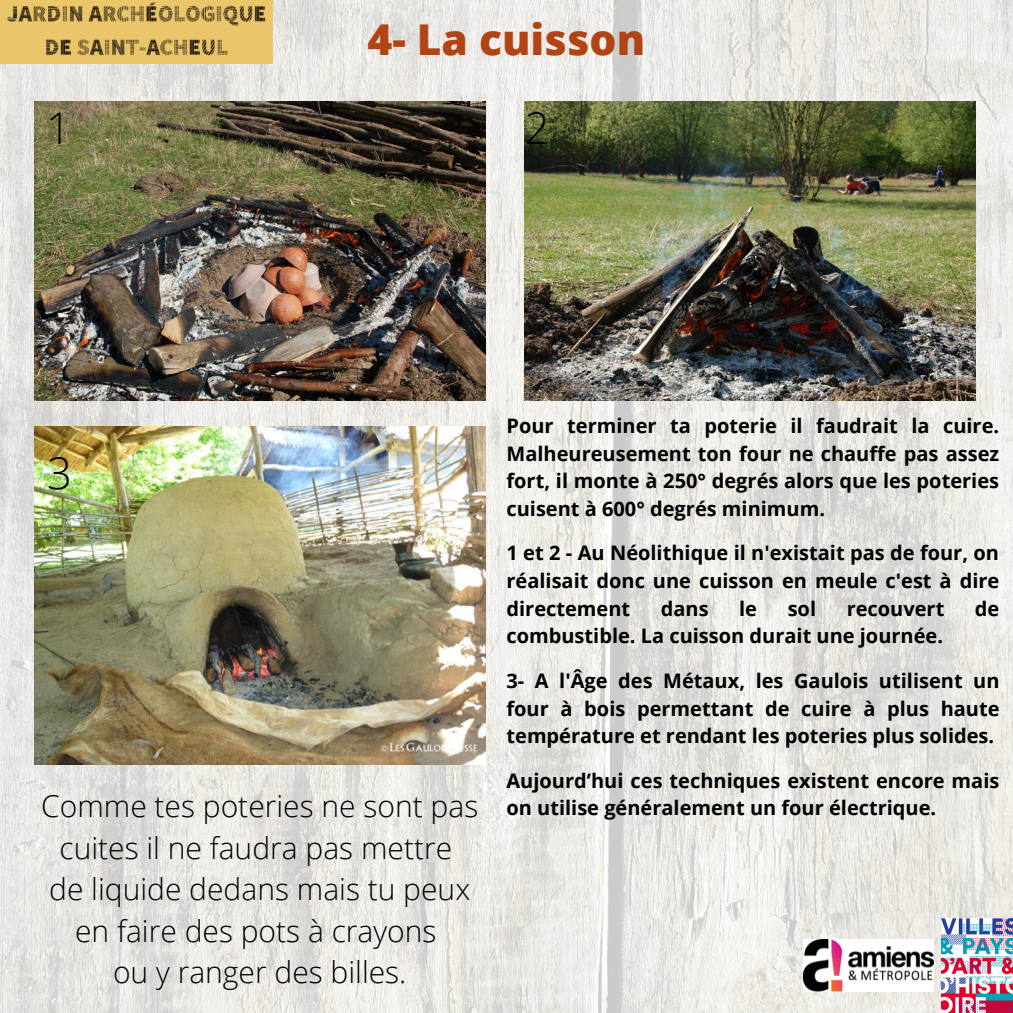
<style>
.page{position:relative;width:1013px;height:1013px;background:#fff}
.page>*{position:absolute;margin:0;border:0;box-sizing:border-box;transform-origin:0 0}
.t1{font:300 43.5px "Open Sans";color:#000}
.t2{font:800 42.5px "Open Sans";color:#b24314}
.t3{font:300 30px/41.5px "Open Sans";color:#000;text-align:center}
.t4{font:700 20px/27.5px "Open Sans";color:#000;text-align:justify}
</style>
<div class="page">
<img style="left:0;top:0;width:1012px;height:1012px">
<img style="left:0;top:0;width:273px;height:64px">
<img style="left:941px;top:918px;width:71px;height:94px">
<img style="left:803px;top:939px;width:130px;height:52px">
<img style="left:35px;top:101px;width:450px;height:299px">
<img style="left:525px;top:101px;width:450px;height:299px">
<img style="left:35px;top:426px;width:450px;height:338px">
<h2 class="t2" style="left:367px;top:10px;width:279px">4- La cuisson</h2>
<h1 class="t1" style="left:46px;top:98px;width:26px">1</h1>
<h1 class="t1" style="left:525px;top:98px;width:26px">2</h1>
<h1 class="t1" style="left:47px;top:443px;width:26px">3</h1>
<h3 class="t3" style="left:41px;top:784px;width:438px">Comme tes poteries ne sont pas cuites il ne faudra pas mettre<br>de liquide dedans mais tu peux en faire des pots à crayons<br>ou y ranger des billes.</h3>
<p class="t4" style="left:506px;top:411px;width:494px">Pour terminer ta poterie il faudrait la cuire.<br>Malheureusement ton four ne chauffe pas assez fort, il monte à 250° degrés alors que les poteries cuisent à 600° degrés minimum.</p>
<p class="t4" style="left:506px;top:539px;width:494px">1 et 2 - Au Néolithique il n'existait pas de four, on réalisait donc une cuisson en meule c'est à dire directement</p>
<p class="t4" style="left:660px;top:594px;width:49px">dans</p>
<p class="t4" style="left:739px;top:594px;width:19px">le</p>
<p class="t4" style="left:787px;top:594px;width:30px">sol</p>
<p class="t4" style="left:846px;top:594px;width:99px">recouvert</p>
<p class="t4" style="left:974px;top:594px;width:26px">de</p>
<p class="t4" style="left:506px;top:621px;width:438px">combustible. La cuisson durait une journée.</p>
<p class="t4" style="left:506px;top:666px;width:494px">3- A l'Âge des Métaux, les Gaulois utilisent un four à bois permettant de cuire à plus haute température et rendant les poteries plus solides.</p>
<p class="t4" style="left:506px;top:766px;width:494px">Aujourd’hui ces techniques existent encore mais on utilise généralement un four électrique.</p>
</div>
